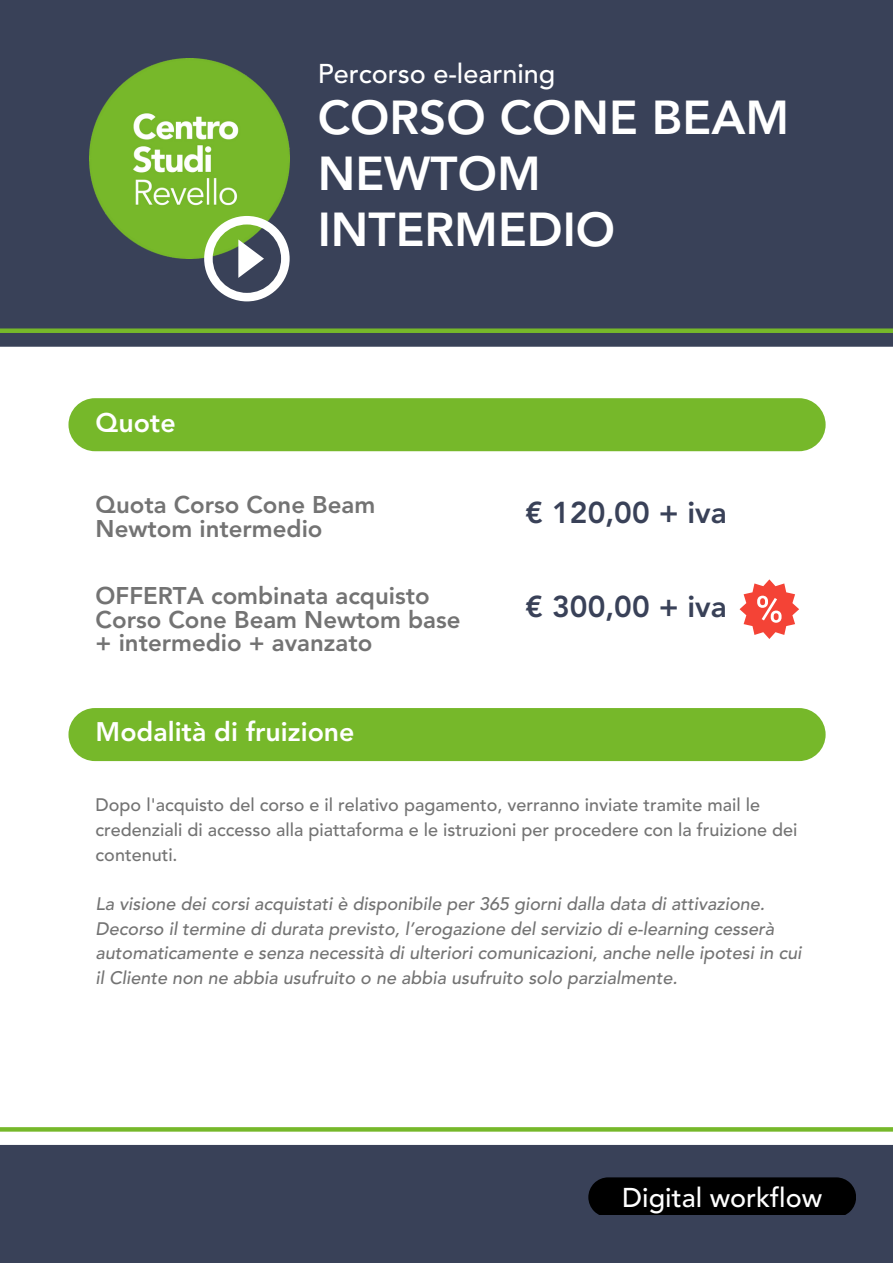
<style>
.page{position:relative;width:893px;height:1264px;background:#fff}
.page>*{position:absolute;margin:0;border:0;box-sizing:border-box;transform-origin:0 0}
.t1{font:800 47.25px/56.2px "Avenir LT Std";color:#fff}
.t2{font:800 30px "Avenir LT Std";color:#394158}
.t3{font:500 27px "Avenir LT Std";color:#fff}
.t4{font:800 26.7px "Avenir LT Std";color:#fff}
.t5{font:800 24px/23.5px "Avenir LT Std";color:#737373}
.t6{font:italic 500 18px/24.8px "Avenir LT Std";color:#737373}
.t7{font:500 18px/24.8px "Avenir LT Std";color:#737373}
</style>
<div class="page">
<div style="left:0;top:0;width:892px;height:1262px;background:#394158"></div>
<img style="left:89px;top:58px;width:200px;height:200px">
<svg style="left:204px;top:216px;width:85px;height:85px"></svg>
<div style="left:0;top:347px;width:892px;height:797px;background:#fff"></div>
<div style="left:588px;top:1177px;width:268px;height:37px;background:#000"></div>
<svg style="left:0;top:1127px;width:892px;height:4px;background:#7bba32"></svg>
<div style="left:0;top:328px;width:892px;height:5px;background:#76b82a"></div>
<div style="left:68px;top:398px;width:757px;height:53px;background:#76b82a;border-radius:27px"></div>
<div style="left:68px;top:708px;width:757px;height:53px;background:#76b82a;border-radius:27px"></div>
<svg style="left:739px;top:579px;width:60px;height:60px;background:#f89790"></svg>
<h3 class="t4" style="left:96px;top:411px;width:81px">Quote</h3>
<h3 class="t3" style="left:318px;top:62px;width:239px">Percorso e-learning</h3>
<h1 class="t1" style="left:318px;top:94px;width:473px">CORSO CONE BEAM<br>NEWTOM<br>INTERMEDIO</h1>
<h3 class="t5" style="left:96px;top:495px;width:281px">Quota Corso Cone Beam<br>Newtom intermedio</h3>
<h2 class="t2" style="left:525px;top:500px;width:203px">€ 120,00 + iva</h2>
<h3 class="t5" style="left:96px;top:586px;width:366px">OFFERTA combinata acquisto<br>Corso Cone Beam Newtom base + intermedio + avanzato</h3>
<h2 class="t2" style="left:525px;top:594px;width:203px">€ 300,00 + iva</h2>
<h3 class="t4" style="left:96px;top:720px;width:260px">Modalità di fruizione</h3>
<p class="t7" style="left:96px;top:794px;width:703px">Dopo l'acquisto del corso e il relativo pagamento, verranno inviate tramite mail le credenziali di accesso alla piattaforma e le istruzioni per procedere con la fruizione dei contenuti.</p>
<p class="t6" style="left:96px;top:893px;width:707px">La visione dei corsi acquistati è disponibile per 365 giorni dalla data di attivazione.<br>Decorso il termine di durata previsto, l’erogazione del servizio di e-learning cesserà automaticamente e senza necessità di ulteriori comunicazioni, anche nelle ipotesi in cui il Cliente non ne abbia usufruito o ne abbia usufruito solo parzialmente.</p>
<h3 class="t3" style="left:622px;top:1186px;width:201px">Digital workflow</h3>
</div>
